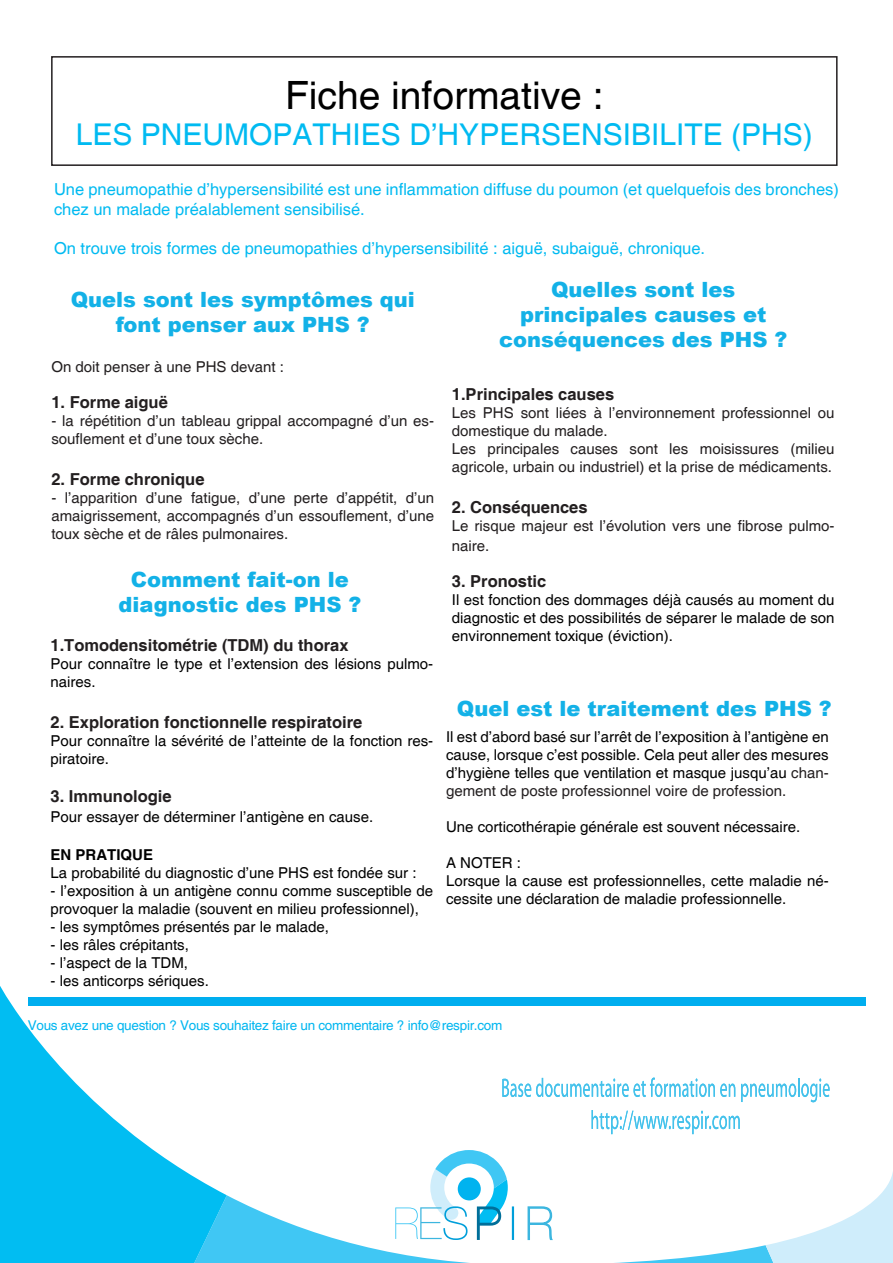
<style>
.page{position:relative;width:893px;height:1263px;background:#fff}
.page>*{position:absolute;margin:0;border:0;box-sizing:border-box;transform-origin:0 0}
.t1{font:39px "Helvetica";color:#000}
.t2{font:30px "Helvetica";color:#00baf1}
.t3{font:900 21px/25.2px "Arial";color:#13b1e7;text-align:center}
.t4{font:16.5px/19.8px "Helvetica";color:#00baf1}
.t5{font:700 16.5px "Helvetica";color:#231f20}
.t6{font:15px/18px "Helvetica";color:#000}
.t7{font:15px/18px "Helvetica";color:#231f20}
.t8{font:700 15px "Helvetica";color:#000}
.t9{font:13.5px "Helvetica";letter-spacing:-.02em;color:#00b6f0}
.s1{color:#231f20}
</style>
<div class="page">
<svg style="left:0;top:986px;width:193px;height:277px;fill:#01bdf2"></svg>
<svg style="left:193px;top:1150px;width:700px;height:113px"></svg>
<div style="left:51px;top:56px;width:787px;height:110px;border:2px solid #231f20"></div>
<svg style="left:502px;top:1077px;width:233px;height:20px"></svg>
<svg style="left:741px;top:1078px;width:89px;height:24px"></svg>
<svg style="left:592px;top:1110px;width:148px;height:24px"></svg>
<div style="left:28px;top:997px;width:837px;height:9px;background:#00aeef"></div>
<h1 class="t1" style="left:285px;top:73px;width:320px">Fiche informative :</h1>
<h2 class="t2" style="left:76px;top:117px;width:738px">LES PNEUMOPATHIES D’HYPERSENSIBILITE (PHS)</h2>
<p class="t4" style="left:54px;top:180px;width:786px">Une pneumopathie d’hypersensibilité est une inflammation diffuse du poumon (et quelquefois des bronches) chez un malade préalablement sensibilisé.</p>
<p class="t4" style="left:54px;top:239px;width:653px">On trouve trois formes de pneumopathies d’hypersensibilité : aiguë, subaiguë, chronique.</p>
<h3 class="t3" style="left:71px;top:286px;width:346px">Quels sont les symptômes qui font penser aux PHS ?</h3>
<p class="t7" style="left:51px;top:358px;width:234px">On doit penser à une PHS devant :</p>
<p class="t5" style="left:51px;top:392px;width:118px">1. Forme aiguë</p>
<p class="t7" style="left:51px;top:412px;width:384px">- la répétition d’un tableau grippal accompagné d’un es&shy;souflement et d’une toux sèche.</p>
<p class="t5" style="left:51px;top:469px;width:155px">2. Forme chronique</p>
<p class="t7" style="left:51px;top:489px;width:384px;text-align:justify">- l’apparition d’une fatigue, d’une perte d’appétit, d’un amaigrissement, accompagnés d’un essouflement, d’une toux sèche et de râles pulmonaires.</p>
<h3 class="t3" style="left:118px;top:566px;width:244px">Comment fait-on le diagnostic des PHS ?</h3>
<p class="t5" style="left:51px;top:635px;width:299px">1.Tomodensitométrie (TDM) du thorax</p>
<p class="t6" style="left:51px;top:655px;width:384px">Pour connaître le type et l’extension des lésions pulmo&shy;naires.</p>
<p class="t5" style="left:51px;top:712px;width:313px">2. Exploration fonctionnelle respiratoire</p>
<p class="t6" style="left:51px;top:733px;width:384px">Pour connaître la sévérité de l’atteinte de la fonction res&shy;piratoire.</p>
<p class="t5" style="left:51px;top:786px;width:123px">3. Immunologie</p>
<p class="t6" style="left:51px;top:808px;width:324px">Pour essayer de déterminer l’antigène en cause.</p>
<p class="t8" style="left:51px;top:845px;width:104px">EN PRATIQUE</p>
<p class="t6" style="left:51px;top:864px;width:368px">La probabilité du diagnostic d’une PHS est fondée sur :</p>
<p class="t6" style="left:51px;top:882px;width:384px">- l’exposition à un antigène connu comme susceptible de provoquer la maladie (souvent en milieu professionnel),</p>
<p class="t6" style="left:51px;top:918px;width:280px">- les symptômes présentés par le malade,</p>
<p class="t6" style="left:51px;top:936px;width:140px">- les râles crépitants,</p>
<p class="t6" style="left:51px;top:954px;width:139px">- l’aspect de la TDM,</p>
<p class="t6" style="left:51px;top:972px;width:160px">- les anticorps sériques.</p>
<h3 class="t3" style="left:499px;top:276px;width:290px">Quelles sont les principales causes et conséquences des PHS ?</h3>
<p class="t5" style="left:452px;top:384px;width:164px">1.Principales causes</p>
<p class="t7" style="left:452px;top:404px;width:384px">Les PHS sont liées à l’environnement professionnel ou domestique du malade.<br>Les principales causes sont les moisissures (milieu agricole, urbain ou industriel) et la prise de médicaments.</p>
<p class="t5" style="left:452px;top:497px;width:137px">2. Conséquences</p>
<p class="t7" style="left:452px;top:517px;width:384px;line-height:19.8px">Le risque majeur est l’évolution vers une fibrose pulmo&shy;naire.</p>
<p class="t5" style="left:452px;top:571px;width:96px">3. Pronostic</p>
<p class="t6" style="left:452px;top:591px;width:384px;text-align:justify">Il est fonction des dommages déjà causés au moment du diagnostic et des possibilités de séparer le malade de son environnement toxique (éviction).</p>
<h3 class="t3" style="left:457px;top:695px;width:376px">Quel est le traitement des PHS ?</h3>
<p class="t6" style="left:446px;top:729px;width:384px;text-align:justify">Il est d’abord basé sur l’arrêt de l’exposition à l’antigène en cause, lorsque c’est possible. Cela peut aller <span class="s1">d</span>es mesures d’hygiène telles que ventilation et masque jusqu’au <span class="s1">chan&shy;gement de poste professionnel voire de profession.</span></p>
<p class="t6" style="left:446px;top:819px;width:356px">Une corticothérapie générale est souvent nécessaire.</p>
<p class="t6" style="left:446px;top:855px;width:384px">A NOTER :<br>Lorsque la cause est professionnelles, cette maladie né&shy;cessite une déclaration de maladie professionnelle.</p>
<p class="t9" style="left:28px;top:1018px;width:476px">Vous avez une question ? Vous souhaitez faire un commentaire ? info@respir.com</p>
</div>
